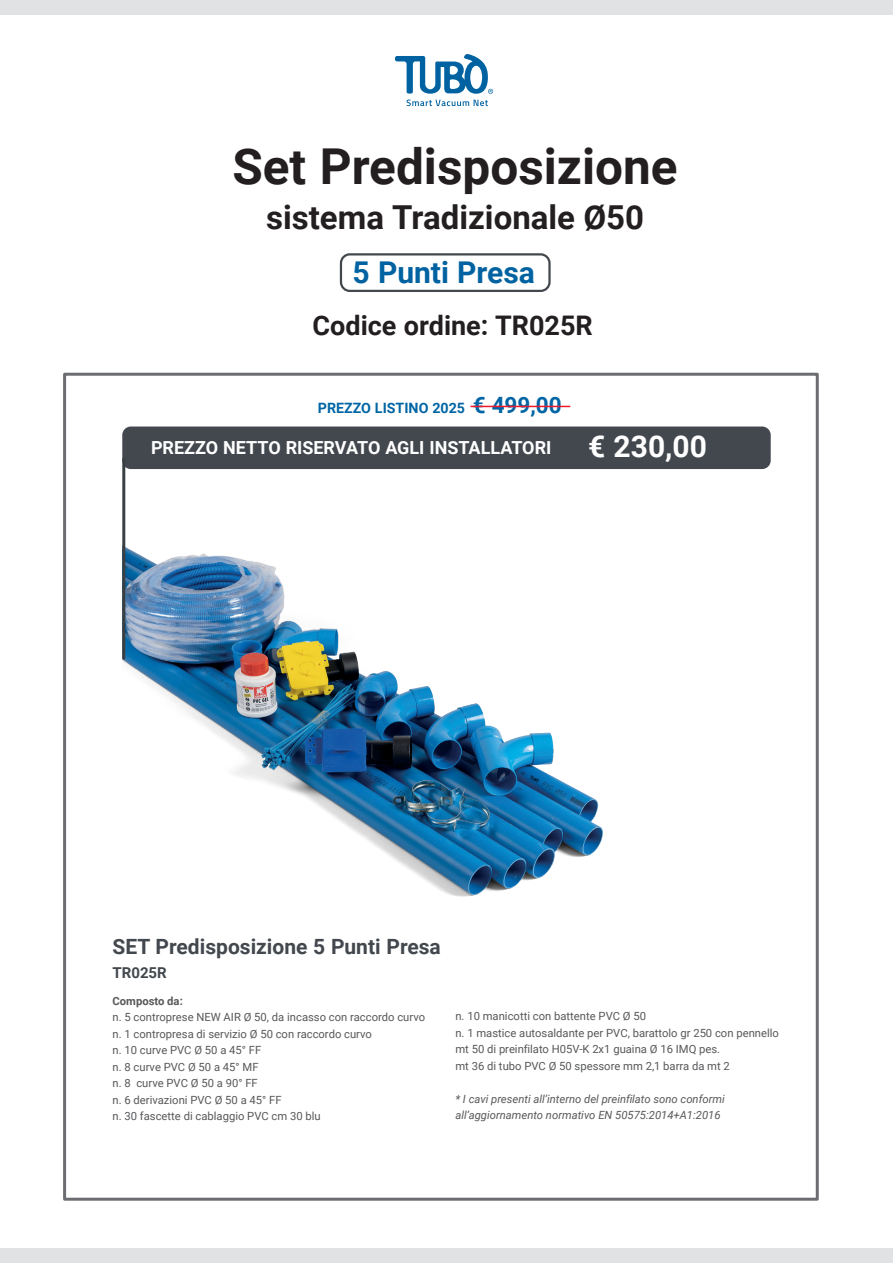
<style>
.page{position:relative;width:893px;height:1263px;background:#fff}
.page>*{position:absolute;margin:0;border:0;box-sizing:border-box;transform-origin:0 0}
.t1{font:700 49.5px "Roboto";color:#231f20}
.t2{font:700 33px "Roboto";color:#231f20}
.t3{font:700 30px "Roboto";color:#0062a1}
.t4{font:700 30px "Roboto";color:#fff}
.t5{font:700 27px "Roboto";color:#231f20}
.t6{font:700 21px "Roboto";color:#43484e}
.t7{font:700 18px "Roboto";color:#fff}
.t8{font:700 15px "Roboto";color:#43484e}
.t9{font:700 14.25px "Roboto";color:#0065a4}
.t10{font:11.25px/16.5px "Roboto";color:#57585a}
.t11{font:italic 11.25px/16.5px "Roboto";color:#57585a}
.t12{font:700 11.25px "Roboto";color:#57585a}
.s1{font-size:22.5px}
</style>
<div class="page">
<div style="left:63px;top:373px;width:756px;height:828px;border:3px solid #6c6d70"></div>
<div style="left:0;top:1248px;width:893px;height:15px;background:#e1e2e4"></div>
<div style="left:0;top:0;width:893px;height:15px;background:#e1e2e4"></div>
<svg style="left:395px;top:54px;width:98px;height:40px"></svg>
<svg style="left:407px;top:100px;width:81px;height:6px"></svg>
<img style="left:122px;top:542px;width:481px;height:355px">
<div style="left:122px;top:426px;width:649px;height:43px;background:#43484e;border-radius:9px"></div>
<hr style="left:122px;top:459px;width:3px;height:199px;background:#3a3f42">
<div style="left:340px;top:253px;width:211px;height:39px;border:2px solid #43484e;border-radius:9px"></div>
<hr style="left:470px;top:406px;width:100px;height:1px;background:#ee1a2e">
<h1 class="t1" style="left:232px;top:147px;width:447px">Set Predisposizione</h1>
<h2 class="t2" style="left:266px;top:204px;width:379px">sistema Tradizionale Ø50</h2>
<h3 class="t3" style="left:353px;top:260px;width:184px">5 Punti Presa</h3>
<h3 class="t5" style="left:313px;top:314px;width:282px">Codice ordine: TR025R</h3>
<p class="t9" style="left:318px;top:402px;width:245px">PREZZO LISTINO 2025 <span class="s1">€ 499,00</span></p>
<h3 class="t7" style="left:151px;top:440px;width:402px">PREZZO NETTO RISERVATO AGLI INSTALLATORI</h3>
<h3 class="t4" style="left:588px;top:435px;width:120px">€ 230,00</h3>
<h3 class="t6" style="left:113px;top:938px;width:330px">SET Predisposizione 5 Punti Presa</h3>
<h3 class="t8" style="left:113px;top:966px;width:56px">TR025R</h3>
<p class="t12" style="left:113px;top:996px;width:72px">Composto da:</p>
<p class="t10" style="left:113px;top:1010px;width:314px">n. 5 controprese NEW AIR Ø 50, da incasso con raccordo curvo n. 1 contropresa di servizio Ø 50 con raccordo curvo<br>n. 10 curve PVC Ø 50 a 45° FF<br>n. 8 curve PVC Ø 50 a 45° MF<br>n. 8 curve PVC Ø 50 a 90° FF<br>n. 6 derivazioni PVC Ø 50 a 45° FF<br>n. 30 fascette di cablaggio PVC cm 30 blu</p>
<p class="t10" style="left:455px;top:1009px;width:325px">n. 10 manicotti con battente PVC Ø 50<br>n. 1 mastice autosaldante per PVC, barattolo gr 250 con pennello mt 50 di preinfilato H05V-K 2x1 guaina Ø 16 IMQ pes.<br>mt 36 di tubo PVC Ø 50 spessore mm 2,1 barra da mt 2</p>
<p class="t11" style="left:455px;top:1092px;width:271px">* I cavi presenti all’interno del preinfilato sono conformi all’aggiornamento normativo EN 50575:2014+A1:2016</p>
</div>
